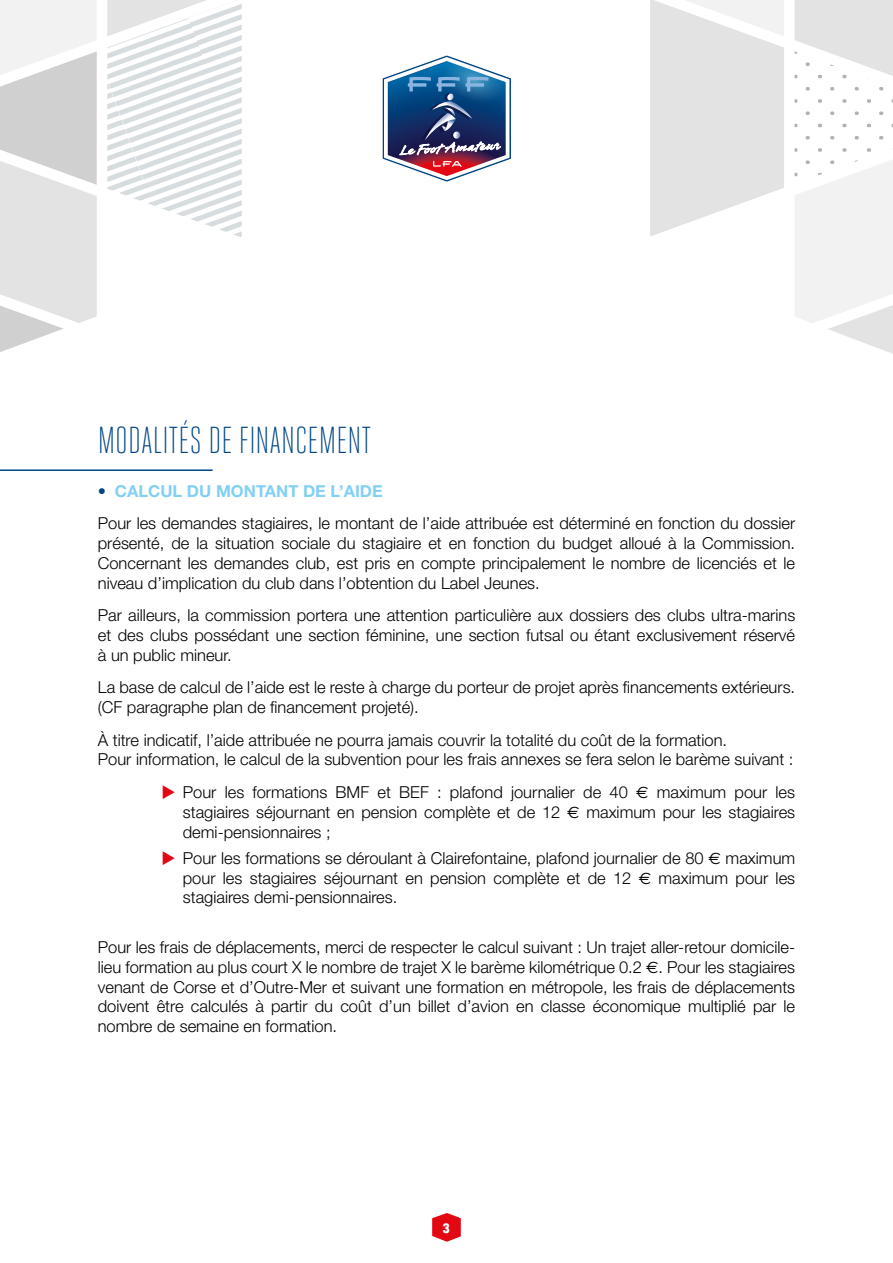
<style>
.page{position:relative;width:893px;height:1263px;background:#fff}
.page>*{position:absolute;margin:0;border:0;box-sizing:border-box;transform-origin:0 0}
.t1{font:300 37.5px "Heroic Condensed";color:#004687}
.t2{font:300 16.5px/19.8px "Helvetica Neue";color:#000;text-align:justify}
.t3{font:900 condensed 13.5px "Helvetica Neue";color:#fff}
.s1{font-weight:700;color:#004687}
.s2{font-weight:700;color:#83d0f5}
.s3{font-family:"Euro Sans";font-weight:400}
</style>
<div class="page">
<svg style="left:432px;top:1213px;width:29px;height:29px"></svg>
<svg style="left:0;top:0;width:242px;height:186px"></svg>
<svg style="left:650px;top:0;width:243px;height:186px"></svg>
<svg style="left:0;top:186px;width:893px;height:168px"></svg>
<svg style="left:382px;top:55px;width:129px;height:127px"></svg>
<hr style="left:0;top:469px;width:213px;height:2px;background:#004687">
<h1 class="t1" style="left:98px;top:420px;width:275px">MODALITÉS DE FINANCEMENT</h1>
<p class="t2" style="left:98px;top:474px;width:699px;line-height:32.5px"><span class="s1">•</span> <span class="s2">CALCUL DU MONTANT DE L’AIDE<br></span>Pour les demandes stagiaires, le montant de l’aide attribuée est déterminé en fonction du dossier</p>
<p class="t2" style="left:98px;top:533px;width:699px">présenté, de la situation sociale du stagiaire et en fonction du budget alloué à la Commission.<br>Concernant les demandes club, est pris en compte principalement le nombre de licenciés et le niveau d’implication du club dans l’obtention du Label Jeunes.</p>
<p class="t2" style="left:98px;top:605px;width:699px">Par ailleurs, la commission portera une attention particulière aux dossiers des clubs ultra-marins et des clubs possédant une section féminine, une section futsal ou étant exclusivement réservé à un public mineur.</p>
<p class="t2" style="left:98px;top:677px;width:699px">La base de calcul de l’aide est le reste à charge du porteur de projet après financements extérieurs. (CF paragraphe plan de financement projeté).</p>
<p class="t2" style="left:98px;top:729px;width:697px">À titre indicatif, l’aide attribuée ne pourra jamais couvrir la totalité du coût de la formation.<br>Pour information, le calcul de la subvention pour les frais annexes se fera selon le barème suivant :</p>
<p class="t2" style="left:183px;top:782px;width:614px">Pour les formations BMF et BEF : plafond journalier de 40 <span class="s3">E</span> maximum pour les stagiaires séjournant en pension complète et de 12 <span class="s3">E</span> maximum pour les stagiaires demi-pensionnaires ;</p>
<p class="t2" style="left:183px;top:848px;width:614px">Pour les formations se déroulant à Clairefontaine, plafond journalier de 80 <span class="s3">E</span> maximum pour les stagiaires séjournant en pension complète et de 12 <span class="s3">E</span> maximum pour les stagiaires demi-pensionnaires.</p>
<p class="t2" style="left:98px;top:937px;width:699px">Pour les frais de déplacements, merci de respecter le calcul suivant : Un trajet aller-retour domicile&shy;lieu formation au plus court X le nombre de trajet X le barème kilométrique 0.2 <span class="s3">E</span>. Pour les stagiaires venant de Corse et d’Outre-Mer et suivant une formation en métropole, les frais de déplacements doivent être calculés à partir du coût d’un billet d’avion en classe économique multiplié par le nombre de semaine en formation.</p>
<p class="t3" style="left:443px;top:1219px;width:9px">3</p>
</div>
